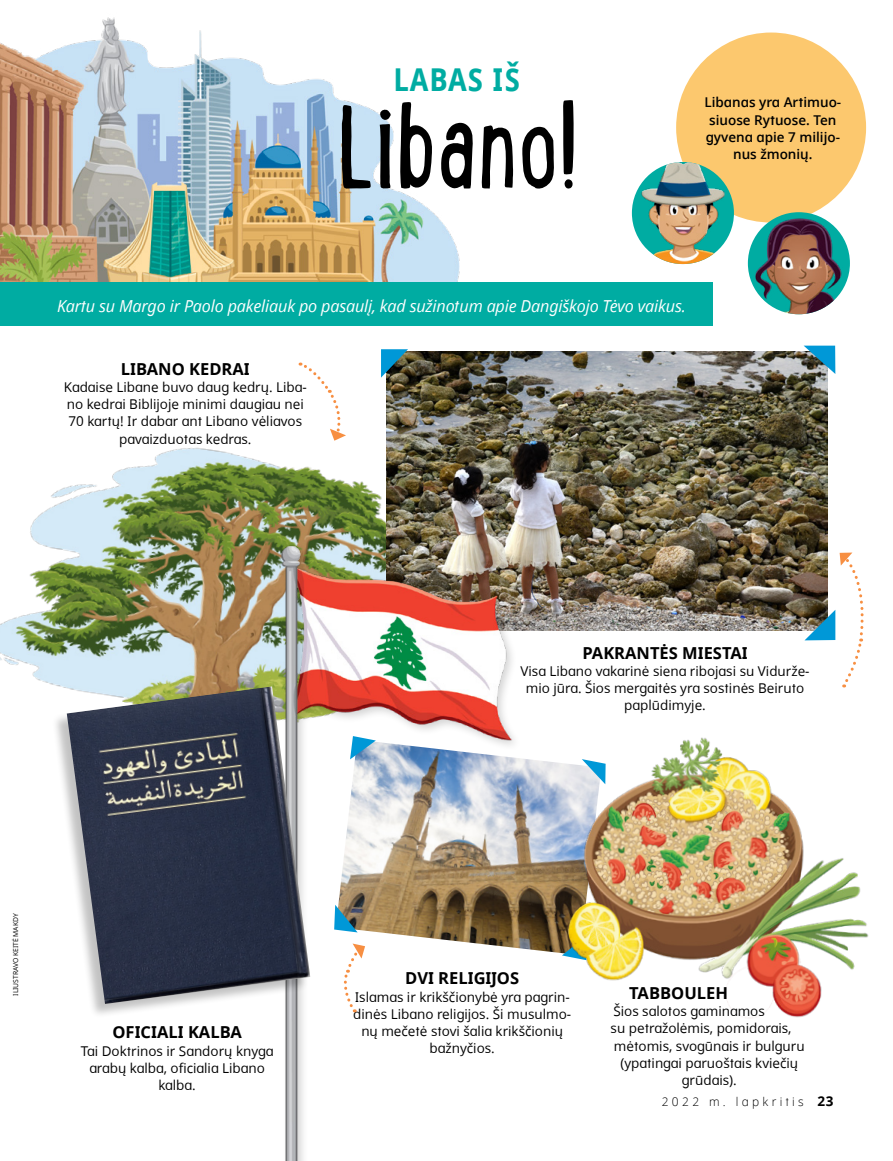
<style>
.page{position:relative;width:893px;height:1161px;background:#fff}
.page>*{position:absolute;margin:0;border:0;box-sizing:border-box;transform-origin:0 0}
.t1{font:131.25px "Lunch Box";letter-spacing:-.01em;color:#000;scale:.95 1}
.t2{font:700 31.5px "Dots Solid Condlds Lat";letter-spacing:.03em;color:#00aca2;scale:.95 1}
.t3{font:italic 16.5px "Dots Solidlds Lat";letter-spacing:-.01em;color:#fff}
.TOPIC_title{font:700 16.5px "Dots Solidlds Lat";color:#000}
.TOPIC-1_para{font:13.5px/17.2px "Dots Solidlds Lat";color:#000;text-align:center}
.t4{font:600 13.5px/17.2px "Dots Solidlds Lat";color:#000;text-align:center}
.t5{font:300 12px "Dots Solidlds Lat";letter-spacing:.28em;color:#000}
.FIGimg-CRDT_para{font:6.75px "Dots Solidlds Lat";color:#000}
.s1{font-weight:700;font-size:13.5px}
</style>
<div class="page">
<img style="left:0;top:448px;width:382px;height:238px">
<img style="left:386px;top:351px;width:441px;height:279px">
<svg style="left:804px;top:346px;width:31px;height:28px"></svg>
<svg style="left:381px;top:349px;width:27px;height:29px"></svg>
<div style="left:676px;top:33px;width:190px;height:189px;background:#fcc86e;border-radius:50%"></div>
<div style="left:632px;top:162px;width:102px;height:102px;background:#00aca2;border-radius:50%"></div>
<img style="left:632px;top:162px;width:92px;height:102px">
<img style="left:0;top:17px;width:479px;height:266px">
<div style="left:0;top:283px;width:712px;height:43px;background:#00aca2"></div>
<div style="left:748px;top:212px;width:102px;height:102px;background:#00aca2;border-radius:50%"></div>
<img style="left:755px;top:212px;width:95px;height:102px">
<img style="left:207px;top:512px;width:436px;height:649px">
<div style="left:51px;top:686px;width:258px;height:332px;background:#000;opacity:.24"></div>
<img style="left:67px;top:686px;width:243px;height:318px">
<img style="left:539px;top:712px;width:330px;height:372px">
<svg style="left:334px;top:905px;width:24px;height:27px"></svg>
<svg style="left:582px;top:759px;width:24px;height:25px"></svg>
<svg style="left:350px;top:736px;width:26px;height:23px"></svg>
<svg style="left:300px;top:362px;width:46px;height:79px"></svg>
<svg style="left:804px;top:552px;width:60px;height:135px"></svg>
<svg style="left:343px;top:943px;width:22px;height:69px"></svg>
<p class="t2" style="left:393px;top:56px;width:135px">LABAS IŠ</p>
<p class="t1" style="left:337px;top:54px;width:256px">Libano!</p>
<p class="t4" style="left:704px;top:94px;width:138px">Libanas yra Artimuo&shy;siuose Rytuose. Ten gyvena apie 7 milijo&shy;nus žmonių.</p>
<p class="t3" style="left:57px;top:294px;width:630px">Kartu su Margo ir Paolo pakeliauk po pasaulį, kad sužinotum apie Dangiškojo Tėvo vaikus.</p>
<p class="TOPIC_title" style="left:121px;top:356px;width:130px">LIBANO KEDRAI</p>
<p class="TOPIC-1_para" style="left:64px;top:378px;width:245px">Kadaise Libane buvo daug kedrų. Liba&shy;no kedrai Biblijoje minimi daugiau nei 70 kartų! Ir dabar ant Libano vėliavos pavaizduotas kedras.</p>
<p class="TOPIC_title" style="left:582px;top:640px;width:167px">PAKRANTĖS MIESTAI</p>
<p class="TOPIC-1_para" style="left:520px;top:662px;width:291px">Visa Libano vakarinė siena ribojasi su Vidurže&shy;mio jūra. Šios mergaitės yra sostinės Beiruto paplūdimyje.</p>
<p class="FIGimg-CRDT_para" style="left:11px;top:996px;width:84px;rotate:-90deg">ILIUSTRAVO KEITĖ MAKDY</p>
<p class="TOPIC_title" style="left:112px;top:1020px;width:131px">OFICIALI KALBA</p>
<p class="TOPIC-1_para" style="left:81px;top:1042px;width:194px">Tai Doktrinos ir Sandorų knyga arabų kalba, oficialia Libano kalba.</p>
<p class="TOPIC_title" style="left:405px;top:966px;width:115px">DVI RELIGIJOS</p>
<p class="TOPIC-1_para" style="left:353px;top:988px;width:219px">Islamas ir krikščionybė yra pagrin&shy;dinės Libano religijos. Ši musulmo&shy;nų mečetė stovi šalia krikščionių bažnyčios.</p>
<p class="TOPIC_title" style="left:629px;top:980px;width:100px">TABBOULEH</p>
<p class="TOPIC-1_para" style="left:613px;top:1002px;width:153px">Šios salotos gaminamos</p>
<p class="TOPIC-1_para" style="left:611px;top:1020px;width:182px">su petražolėmis, pomidorais,</p>
<p class="TOPIC-1_para" style="left:614px;top:1037px;width:192px">mėtomis, svogūnais ir bulguru</p>
<p class="TOPIC-1_para" style="left:620px;top:1054px;width:179px">(ypatingai paruoštais kviečių</p>
<p class="TOPIC-1_para" style="left:682px;top:1071px;width:56px">grūdais).</p>
<p class="t5" style="left:662px;top:1092px;width:173px">2022 m. lapkritis <span class="s1">23</span></p>
</div>
